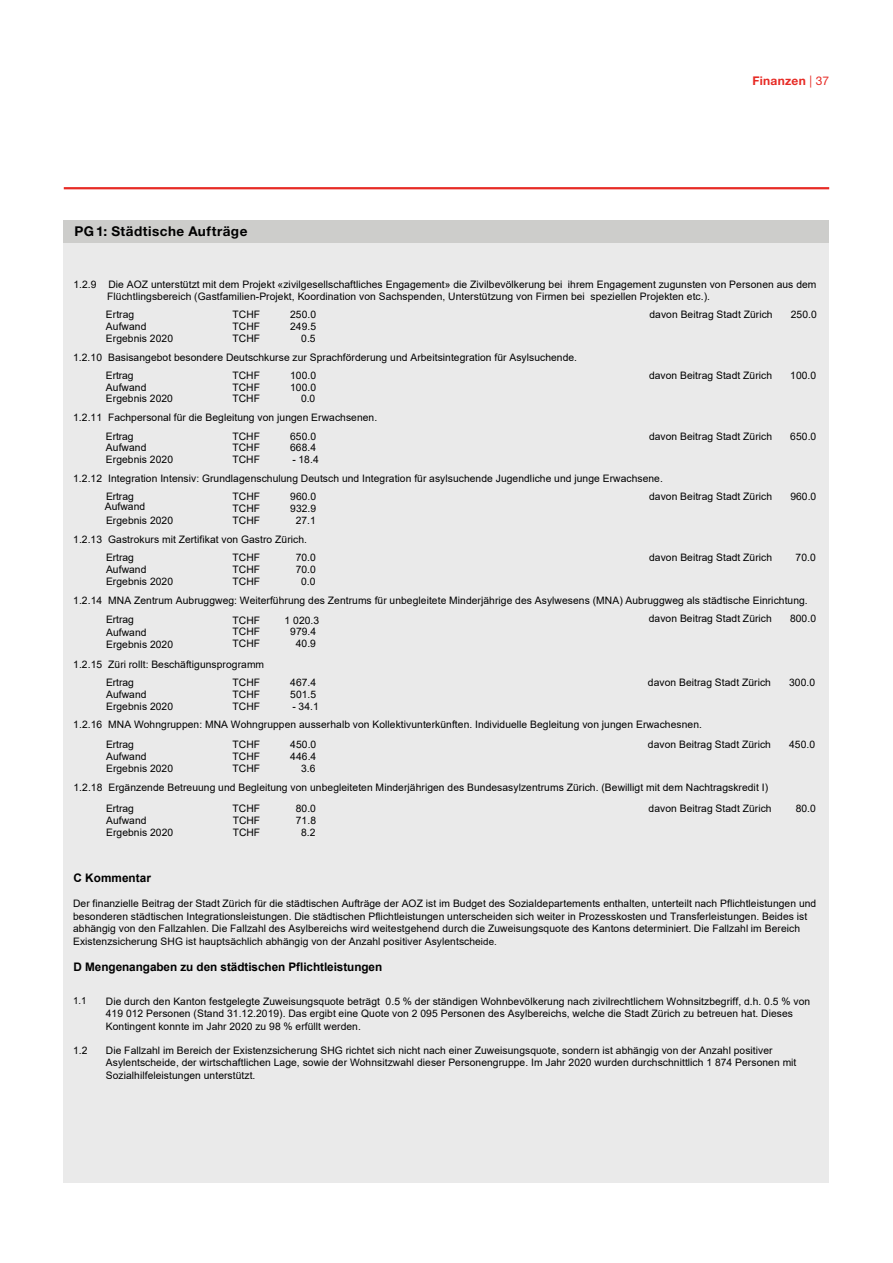
<style>
.page{position:relative;width:893px;height:1263px;background:#fff}
.page>*{position:absolute;margin:0;border:0;box-sizing:border-box;transform-origin:0 0}
.t1{font:700 13.5px "Helvetica Neue LT Pro";letter-spacing:.035em;color:#000}
.t2{font:700 12px "Helvetica Neue LT Pro";letter-spacing:.02em;color:#e72b25}
.t3{font:700 11.7px "Arial";letter-spacing:-.005em;color:#000}
.t4{font:10.35px/12.6px "Arial";letter-spacing:.005em;color:#000}
.t5{font:9.75px "Arial";color:#000}
.s1{font-weight:400}
.s2{font-size:9.75px}
</style>
<div class="page">
<hr style="left:64px;top:187px;width:765px;height:2px;background:#e72b25">
<div style="left:64px;top:222px;width:765px;height:960px;background:#eaeaea"></div>
<div style="left:64px;top:220px;width:765px;height:23px;background:#cdcdcb"></div>
<h1 class="t1" style="left:74px;top:223px;width:175px">PG 1: Städtische Aufträge</h1>
<p class="t2" style="left:752px;top:73px;width:78px">Finanzen <span class="s1">| 37</span></p>
<p class="t4" style="left:107px;top:278px;width:711px;text-indent:-34px">1.2.9 Die AOZ unterstützt mit dem Projekt «zivilgesellschaftliches Engagement» die Zivilbevölkerung bei ihrem Engagement zugunsten von Personen aus dem<br>Flüchtlingsbereich (Gastfamilien-Projekt, Koordination von Sachspenden, Unterstützung von Firmen bei speziellen Projekten etc.).</p>
<p class="t4" style="left:106px;top:308px;width:30px">Ertrag</p>
<p class="t4" style="left:232px;top:308px;width:29px">TCHF</p>
<p class="t4" style="left:290px;top:308px;width:28px">250.0</p>
<p class="t4" style="left:649px;top:308px;width:125px">davon Beitrag Stadt Zürich</p>
<p class="t4" style="left:791px;top:308px;width:28px">250.0</p>
<p class="t4" style="left:106px;top:320px;width:42px">Aufwand</p>
<p class="t4" style="left:232px;top:320px;width:29px">TCHF</p>
<p class="t4" style="left:290px;top:320px;width:28px">249.5</p>
<p class="t4" style="left:106px;top:332px;width:69px">Ergebnis 2020</p>
<p class="t4" style="left:232px;top:332px;width:29px">TCHF</p>
<p class="t4" style="left:301px;top:332px;width:16px">0.5</p>
<p class="t4" style="left:73px;top:350px;width:505px">1.2.10 Basisangebot besondere Deutschkurse zur Sprachförderung und Arbeitsintegration für Asylsuchende.</p>
<p class="t4" style="left:106px;top:369px;width:29px">Ertrag</p>
<p class="t4" style="left:232px;top:369px;width:29px">TCHF</p>
<p class="t4" style="left:290px;top:369px;width:28px">100.0</p>
<p class="t4" style="left:649px;top:369px;width:125px">davon Beitrag Stadt Zürich</p>
<p class="t4" style="left:790px;top:369px;width:28px">100.0</p>
<p class="t4" style="left:106px;top:381px;width:42px">Aufwand</p>
<p class="t4" style="left:232px;top:381px;width:29px">TCHF</p>
<p class="t4" style="left:290px;top:381px;width:28px">100.0</p>
<p class="t4" style="left:106px;top:392px;width:69px">Ergebnis 2020</p>
<p class="t4" style="left:232px;top:392px;width:29px">TCHF</p>
<p class="t4" style="left:301px;top:392px;width:16px">0.0</p>
<p class="t4" style="left:73px;top:411px;width:306px">1.2.11 Fachpersonal für die Begleitung von jungen Erwachsenen.</p>
<p class="t4" style="left:106px;top:430px;width:29px">Ertrag</p>
<p class="t4" style="left:232px;top:430px;width:29px">TCHF</p>
<p class="t4" style="left:290px;top:430px;width:28px">650.0</p>
<p class="t4" style="left:649px;top:430px;width:125px">davon Beitrag Stadt Zürich</p>
<p class="t4" style="left:790px;top:430px;width:28px">650.0</p>
<p class="t4" style="left:106px;top:441px;width:42px">Aufwand</p>
<p class="t4" style="left:233px;top:441px;width:29px">TCHF</p>
<p class="t4" style="left:290px;top:441px;width:28px">668.4</p>
<p class="t4" style="left:106px;top:453px;width:69px">Ergebnis 2020</p>
<p class="t4" style="left:233px;top:453px;width:29px">TCHF</p>
<p class="t4" style="left:292px;top:453px;width:28px">- 18.4</p>
<p class="t4" style="left:73px;top:472px;width:591px">1.2.12 Integration Intensiv: Grundlagenschulung Deutsch und Integration für asylsuchende Jugendliche und junge Erwachsene.</p>
<p class="t4" style="left:106px;top:490px;width:29px">Ertrag</p>
<p class="t4" style="left:233px;top:490px;width:29px">TCHF</p>
<p class="t4" style="left:290px;top:490px;width:28px">960.0</p>
<p class="t4" style="left:649px;top:490px;width:125px">davon Beitrag Stadt Zürich</p>
<p class="t4" style="left:790px;top:490px;width:28px">960.0</p>
<p class="t4" style="left:105px;top:500px;width:42px">Aufwand</p>
<p class="t4" style="left:233px;top:502px;width:29px">TCHF</p>
<p class="t4" style="left:290px;top:502px;width:28px">932.9</p>
<p class="t4" style="left:106px;top:514px;width:69px">Ergebnis 2020</p>
<p class="t4" style="left:233px;top:514px;width:29px">TCHF</p>
<p class="t4" style="left:296px;top:514px;width:22px">27.1</p>
<p class="t4" style="left:73px;top:533px;width:235px">1.2.13 Gastrokurs mit Zertifikat von Gastro Zürich.</p>
<p class="t4" style="left:106px;top:551px;width:29px">Ertrag</p>
<p class="t4" style="left:233px;top:551px;width:29px">TCHF</p>
<p class="t4" style="left:296px;top:551px;width:22px">70.0</p>
<p class="t4" style="left:649px;top:551px;width:125px">davon Beitrag Stadt Zürich</p>
<p class="t4" style="left:796px;top:551px;width:22px">70.0</p>
<p class="t4" style="left:106px;top:563px;width:42px">Aufwand</p>
<p class="t4" style="left:233px;top:563px;width:29px">TCHF</p>
<p class="t4" style="left:296px;top:563px;width:22px">70.0</p>
<p class="t4" style="left:106px;top:575px;width:69px">Ergebnis 2020</p>
<p class="t4" style="left:233px;top:575px;width:29px">TCHF</p>
<p class="t4" style="left:301px;top:575px;width:16px">0.0</p>
<p class="t4" style="left:73px;top:594px;width:736px">1.2.14 MNA Zentrum Aubruggweg: Weiterführung des Zentrums für unbegleitete Minderjährige des Asylwesens (MNA) Aubruggweg als städtische Einrichtung.</p>
<p class="t4" style="left:233px;top:614px;width:29px">TCHF</p>
<p class="t4" style="left:285px;top:614px;width:36px">1 020.3</p>
<p class="t4" style="left:649px;top:612px;width:125px">davon Beitrag Stadt Zürich</p>
<p class="t4" style="left:790px;top:612px;width:28px">800.0</p>
<p class="t4" style="left:233px;top:625px;width:29px">TCHF</p>
<p class="t4" style="left:290px;top:625px;width:28px">979.4</p>
<p class="t4" style="left:106px;top:613px;width:69px">Ertrag<br>Aufwand<br>Ergebnis 2020</p>
<p class="t4" style="left:233px;top:637px;width:29px">TCHF</p>
<p class="t4" style="left:296px;top:637px;width:22px">40.9</p>
<p class="t4" style="left:106px;top:655px;width:160px;line-height:18.3px;text-indent:-33px">1.2.15 Züri rollt: Beschäftigunsprogramm<br>Ertrag</p>
<p class="t4" style="left:233px;top:676px;width:29px">TCHF</p>
<p class="t4" style="left:290px;top:676px;width:28px">467.4</p>
<p class="t4" style="left:648px;top:676px;width:125px">davon Beitrag Stadt Zürich</p>
<p class="t4" style="left:789px;top:676px;width:28px">300.0</p>
<p class="t4" style="left:106px;top:688px;width:42px">Aufwand</p>
<p class="t4" style="left:233px;top:688px;width:29px">TCHF</p>
<p class="t4" style="left:290px;top:688px;width:28px">501.5</p>
<p class="t4" style="left:106px;top:699px;width:69px">Ergebnis 2020</p>
<p class="t4" style="left:233px;top:699px;width:29px">TCHF</p>
<p class="t4" style="left:292px;top:699px;width:28px">- 34.1</p>
<p class="t4" style="left:73px;top:718px;width:630px">1.2.16 MNA Wohngruppen: MNA Wohngruppen ausserhalb von Kollektivunterkünften. Individuelle Begleitung von jungen Erwachesnen.</p>
<p class="t4" style="left:106px;top:738px;width:29px">Ertrag</p>
<p class="t4" style="left:233px;top:738px;width:29px">TCHF</p>
<p class="t4" style="left:290px;top:738px;width:28px">450.0</p>
<p class="t4" style="left:648px;top:738px;width:125px">davon Beitrag Stadt Zürich</p>
<p class="t4" style="left:789px;top:738px;width:28px">450.0</p>
<p class="t4" style="left:106px;top:750px;width:42px">Aufwand</p>
<p class="t4" style="left:233px;top:750px;width:29px">TCHF</p>
<p class="t4" style="left:290px;top:750px;width:28px">446.4</p>
<p class="t4" style="left:106px;top:762px;width:69px">Ergebnis 2020</p>
<p class="t4" style="left:233px;top:762px;width:29px">TCHF</p>
<p class="t4" style="left:74px;top:759px;width:696px;line-height:18.8px;text-indent:228px">3.6<br>1.2.18 Ergänzende Betreuung und Begleitung von unbegleiteten Minderjährigen des Bundesasylzentrums Zürich. (Bewilligt mit dem Nachtragskredit I)</p>
<p class="t4" style="left:106px;top:802px;width:29px">Ertrag</p>
<p class="t4" style="left:233px;top:802px;width:29px">TCHF</p>
<p class="t4" style="left:296px;top:802px;width:22px">80.0</p>
<p class="t4" style="left:649px;top:802px;width:125px">davon Beitrag Stadt Zürich</p>
<p class="t4" style="left:796px;top:802px;width:22px">80.0</p>
<p class="t4" style="left:106px;top:814px;width:42px">Aufwand</p>
<p class="t4" style="left:233px;top:814px;width:29px">TCHF</p>
<p class="t4" style="left:296px;top:814px;width:22px">71.8</p>
<p class="t4" style="left:106px;top:826px;width:69px">Ergebnis 2020</p>
<p class="t4" style="left:233px;top:826px;width:29px">TCHF</p>
<p class="t4" style="left:301px;top:826px;width:16px">8.2</p>
<p class="t3" style="left:73px;top:870px;width:79px">C Kommentar</p>
<p class="t4" style="left:73px;top:897px;width:745px">Der finanzielle Beitrag der Stadt Zürich für die städtischen Aufträge der AOZ ist im Budget des Sozialdepartements enthalten, unterteilt nach Pflichtleistungen und besonderen städtischen Integrationsleistungen. Die städtischen Pflichtleistungen unterscheiden sich weiter in Prozesskosten und Transferleistungen. Beides ist abhängig von den Fallzahlen. Die Fallzahl des Asylbereichs wird weitestgehend durch die Zuweisungsquote des Kantons determiniert. Die Fallzahl im Bereich Existenzsicherung SHG ist hauptsächlich abhängig von der Anzahl positiver Asylentsche<span class="s2">ide.</span></p>
<p class="t3" style="left:73px;top:958px;width:310px">D Mengenangaben zu den städtischen Pflichtleistungen</p>
<p class="t5" style="left:73px;top:994px;width:15px">1.1</p>
<p class="t4" style="left:106px;top:994px;width:706px">Die durch den Kanton festgelegte Zuweisungsquote beträgt 0.5 % der ständigen Wohnbevölkerung nach zivilrechtlichem Wohnsitzbegriff, d.h. 0.5 % von<br>419 012 Personen (Stand 31.12.2019). Das ergibt eine Quote von 2 095 Personen des Asylbereichs, welche die Stadt Zürich zu betreuen hat. Dieses<br>Kontingent konnte im Jahr 2020 zu 98 % erfüllt werden.</p>
<p class="t4" style="left:106px;top:1044px;width:692px">Die Fallzahl im Bereich der Existenzsicherung SHG richtet sich nicht nach einer Zuweisungsquote, sondern ist abhängig von der Anzahl positiver<br>Asylentscheide, der wirtschaftlichen Lage, sowie der Wohnsitzwahl dieser Personengruppe. Im Jahr 2020 wurden durchschnittlich 1 874 Personen mit<br>Sozialhilfeleistungen unterstützt.</p>
<p class="t4" style="left:73px;top:1044px;width:16px">1.2</p>
</div>
